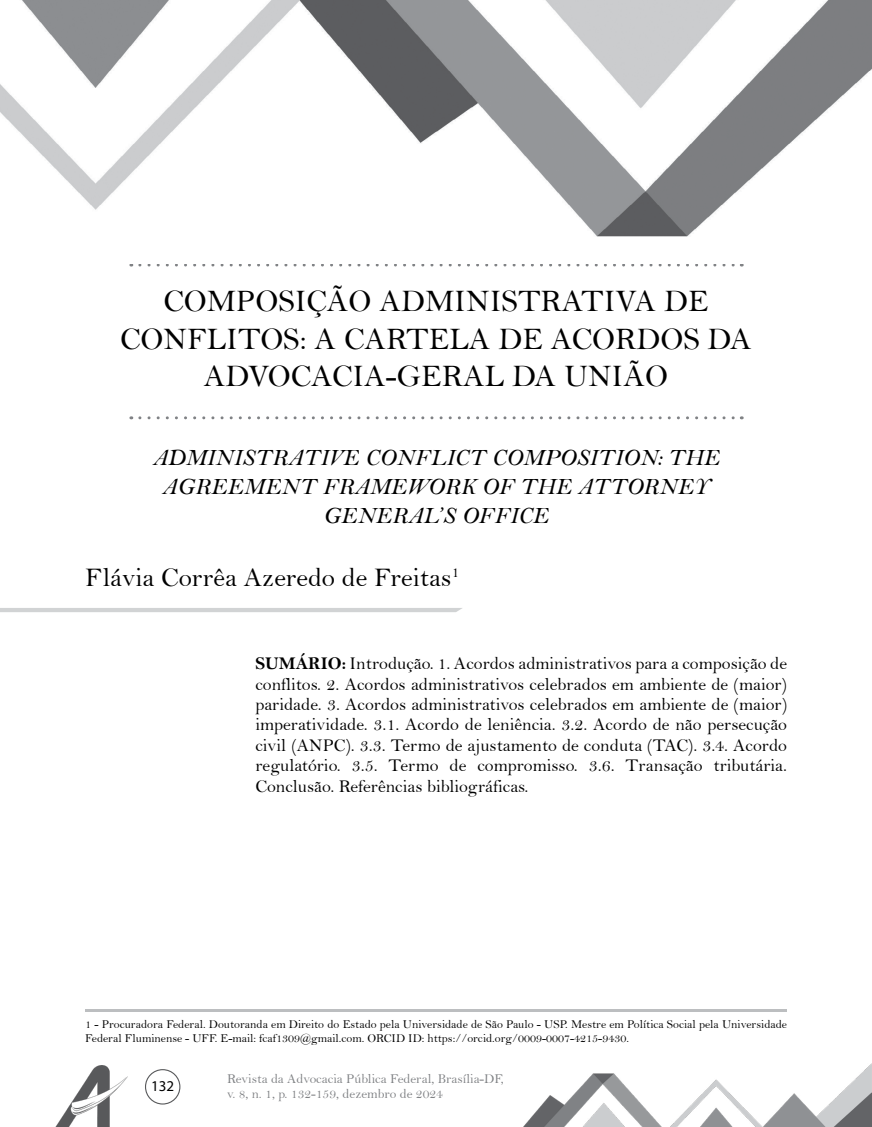
<style>
.page{position:relative;width:872px;height:1127px;background:#fff}
.page>*{position:absolute;margin:0;border:0;box-sizing:border-box;transform-origin:0 0}
.t1{font:31.5px/37.8px "Bell";color:#000;text-align:center}
.t2{font:27px "Bell";color:#000}
.t3{font:24px/28.8px "Bell MT Italic";color:#000;text-align:center}
.t4{font:18px/20.4px "Bell";color:#000;text-align:justify}
.t5{font:15px "Myriad Pro";color:#000}
.t6{font:13.5px/15px "Bell";color:#808285}
.t7{font:12px/14.4px "Bell";color:#000}
.s1{font-family:"Bell MT Bold"}
</style>
<div class="page">
<img style="left:55px;top:1066px;width:72px;height:61px">
<div style="left:145px;top:1069px;width:35px;height:35px;border:1px solid #58595b;border-radius:50%"></div>
<img style="left:523px;top:1063px;width:349px;height:64px">
<svg style="left:140px;top:264px;width:602px;height:2px"></svg>
<svg style="left:140px;top:416px;width:602px;height:3px"></svg>
<hr style="left:85px;top:1010px;width:702px;height:2px;background:#bcbec0">
<img style="left:0;top:0;width:872px;height:237px">
<hr style="left:0;top:608px;width:462px;height:4px;background:#d1d3d4">
<h1 class="t1" style="left:120px;top:282px;width:633px">COMPOSIÇÃO ADMINISTRATIVA DE<br>CONFLITOS: A CARTELA DE ACORDOS DA<br>ADVOCACIA-GERAL DA UNIÃO</h1>
<h3 class="t3" style="left:152px;top:443px;width:569px">ADMINISTRATIVE CONFLICT COMPOSITION: THE<br>AGREEMENT FRAMEWORK OF THE ATTORNEY<br>GENERAL’S OFFICE</h3>
<h2 class="t2" style="left:85px;top:561px;width:376px">Flávia Corrêa Azeredo de Freitas<sup>1</sup></h2>
<p class="t4" style="left:255px;top:653px;width:533px"><span class="s1">SUMÁRIO:</span> Introdução. 1. Acordos administrativos para a composição de conflitos. 2. Acordos administrativos celebrados em ambiente de (maior) paridade. 3. Acordos administrativos celebrados em ambiente de (maior) imperatividade. 3.1. Acordo de leniência. 3.2. Acordo de não persecução civil (ANPC). 3.3. Termo de ajustamento de conduta (TAC). 3.4. Acordo regulatório. 3.5. Termo de compromisso. 3.6. Transação tributária.<br>Conclusão. Referências bibliográficas.</p>
<p class="t7" style="left:85px;top:1016px;width:703px">1 - Procuradora Federal. Doutoranda em Direito do Estado pela Universidade de São Paulo - USP. Mestre em Política Social pela Universidade<br>Federal Fluminense - UFF. E-mail: fcaf1309@gmail.com. ORCID ID: https://orcid.org/0009-0007-4215-9430.</p>
<p class="t5" style="left:151px;top:1077px;width:25px">132</p>
<p class="t6" style="left:227px;top:1071px;width:278px">Revista da Advocacia Pública Federal, Brasília-DF, v. 8, n. 1, p. 132-159, dezembro de 2024</p>
</div>
